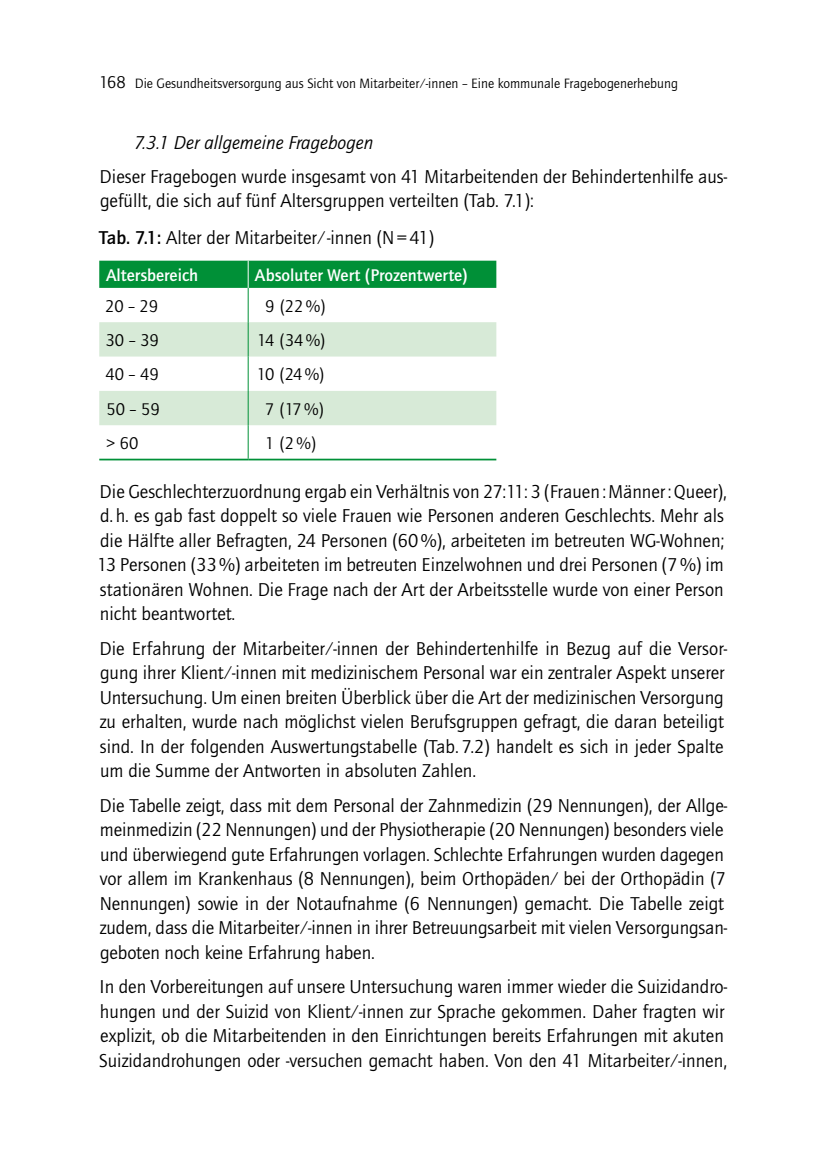
<style>
.page{position:relative;width:819px;height:1166px;background:#fff}
.page>*{position:absolute;margin:0;border:0;box-sizing:border-box;transform-origin:0 0}
.t1{font:19.25px/24.5px "Quay Sans ITC Std";color:#000}
.t2{font:italic 19.25px "Quay Sans ITC Std";color:#000}
.t3{font:17.5px "Quay Sans ITC Std";color:#000}
.t4{font:500 17.5px "Quay Sans ITC Std";color:#fff}
.t5{font:14px "Quay Sans ITC Std";color:#000}
.s1{font-size:17.5px}
.s2{font-weight:500}
</style>
<div class="page">
<svg style="left:99px;top:322px;width:397px;height:103px;fill:#d7ead7"></svg>
<hr style="left:99px;top:459px;width:149px;height:1px;background:#009037">
<hr style="left:248px;top:459px;width:248px;height:1px;background:#009037">
<hr style="left:248px;top:288px;width:1px;height:34px;background:#009037">
<hr style="left:248px;top:322px;width:1px;height:34px;background:#009037">
<hr style="left:248px;top:356px;width:1px;height:35px;background:#009037">
<hr style="left:248px;top:391px;width:1px;height:34px;background:#009037">
<hr style="left:248px;top:425px;width:1px;height:34px;background:#009037">
<div style="left:99px;top:261px;width:397px;height:27px;background:#009037"></div>
<p class="t5" style="left:99px;top:75px;width:580px"><span class="s1">168</span> Die Gesundheitsversorgung aus Sicht von Mitarbeiter ∕ -innen – Eine kommunale Fragebogenerhebung</p>
<p class="t2" style="left:134px;top:132px;width:241px">7.3.1 Der allgemeine Fragebogen</p>
<p class="t1" style="left:100px;top:165px;width:629px">Dieser Fragebogen wurde insgesamt von 41 Mitarbeitenden der Behindertenhilfe aus&shy;gefüllt, die sich auf fünf Altersgruppen verteilten (Tab. 7.1):</p>
<p class="t1" style="left:99px;top:225px;width:336px"><span class="s2">Tab. 7.1:</span> Alter der Mitarbeiter ∕ -innen (N=41)</p>
<p class="t4" style="left:106px;top:265px;width:94px">Altersbereich</p>
<p class="t4" style="left:255px;top:265px;width:214px">Absoluter Wert (Prozentwerte)</p>
<p class="t3" style="left:105px;top:296px;width:55px">20 – 29</p>
<p class="t3" style="left:265px;top:296px;width:62px">9 (22%)</p>
<p class="t3" style="left:106px;top:331px;width:55px">30 – 39</p>
<p class="t3" style="left:257px;top:331px;width:70px">14 (34%)</p>
<p class="t3" style="left:106px;top:365px;width:55px">40 – 49</p>
<p class="t3" style="left:257px;top:365px;width:69px">10 (24%)</p>
<p class="t3" style="left:106px;top:399px;width:55px">50 – 59</p>
<p class="t3" style="left:265px;top:399px;width:60px">7 (17%)</p>
<p class="t3" style="left:106px;top:434px;width:34px">&gt; 60</p>
<p class="t3" style="left:265px;top:434px;width:52px">1 (2%)</p>
<p class="t1" style="left:97px;top:479px;width:631px">Die Geschlechterzuordnung ergab ein Verhältnis von 27:11:3 (Frauen :Männer:Queer), d. h. es gab fast doppelt so viele Frauen wie Personen anderen Geschlechts. Mehr als die Hälfte aller Befragten, 24 Personen (60%), arbeiteten im betreuten WG-Wohnen; 13 Personen (33%) arbeiteten im betreuten Einzelwohnen und drei Personen (7%) im stationären Wohnen. Die Frage nach der Art der Arbeitsstelle wurde von einer Person nicht beantwortet.</p>
<p class="t1" style="left:100px;top:636px;width:629px">Die Erfahrung der Mitarbeiter ∕ -innen der Behindertenhilfe in Bezug auf die Versor&shy;gung ihrer Klient ∕ -innen mit medizinischem Personal war ein zentraler Aspekt unserer Untersuchung. Um einen breiten Überblick über die Art der medizinischen Versorgung zu erhalten, wurde nach möglichst vielen Berufsgruppen gefragt, die daran beteiligt sind. In der folgenden Auswertungstabelle (Tab. 7.2) handelt es sich in jeder Spalte um die Summe der Antworten in absoluten Zahlen.</p>
<p class="t1" style="left:100px;top:793px;width:629px">Die Tabelle zeigt, dass mit dem Personal der Zahnmedizin (29 Nennungen), der Allge&shy;meinmedizin (22 Nennungen) und der Physiotherapie (20 Nennungen) besonders viele und überwiegend gute Erfahrungen vorlagen. Schlechte Erfahrungen wurden dagegen vor allem im Krankenhaus (8 Nennungen), beim Orthopäden ∕ bei der Orthopädin (7<br>Nennungen) sowie in der Notaufnahme (6 Nennungen) gemacht. Die Tabelle zeigt zudem, dass die Mitarbeiter ∕ -innen in ihrer Betreuungsarbeit mit vielen Versorgungsan&shy;geboten noch keine Erfahrung haben.</p>
<p class="t1" style="left:99px;top:975px;width:629px">In den Vorbereitungen auf unsere Untersuchung waren immer wieder die Suizidandro&shy;hungen und der Suizid von Klient ∕ -innen zur Sprache gekommen. Daher fragten wir explizit, ob die Mitarbeitenden in den Einrichtungen bereits Erfahrungen mit akuten Suizidandrohungen oder -versuchen gemacht haben. Von den 41 Mitarbeiter ∕ -innen,</p>
</div>
